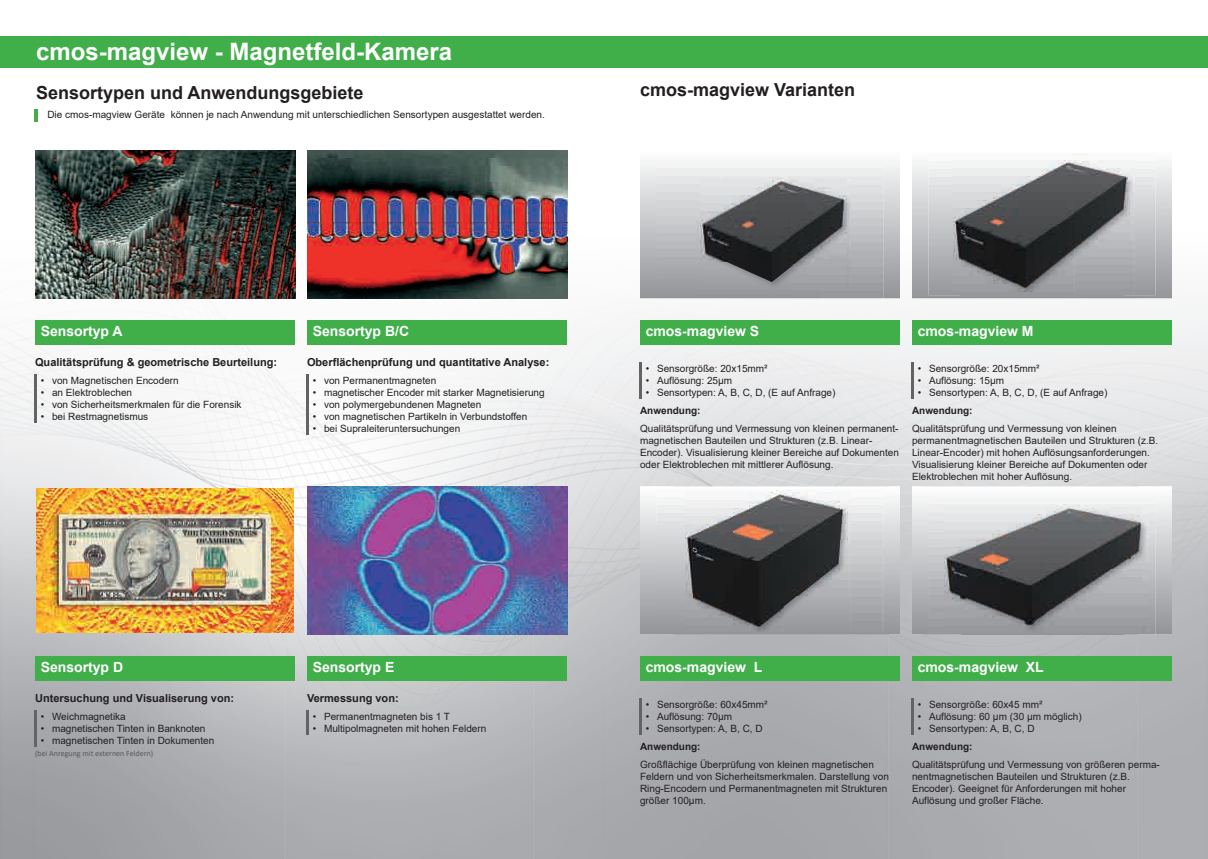
<style>
.page{position:relative;width:1208px;height:859px;background:#fff}
.page>*{position:absolute;margin:0;border:0;box-sizing:border-box;transform-origin:0 0}
.t1{font:700 24px "Arial";color:#fff}
.t2{font:700 18px "Arial";color:#231f20}
.t3{font:700 14px "Arial";color:#fff}
.t4{font:700 11px "Arial";color:#231f20}
.t5{font:10px/12px "Arial";color:#231f20}
.t6{font:700 10px "Arial";color:#231f20}
.t7{font:8px "Calibri";color:#56595c}
</style>
<div class="page">
<img style="left:0;top:67px;width:1208px;height:112px">
<img style="left:533px;top:179px;width:141px;height:680px">
<img style="left:888px;top:298px;width:35px;height:561px">
<img style="left:284px;top:179px;width:35px;height:680px">
<img style="left:35px;top:298px;width:249px;height:203px">
<img style="left:319px;top:298px;width:214px;height:188px">
<img style="left:35px;top:501px;width:36px;height:358px">
<img style="left:319px;top:634px;width:214px;height:225px">
<div style="left:0;top:36px;width:1208px;height:31px;background:#40ae49"></div>
<hr style="left:34px;top:109px;width:4px;height:12px;background:#40ae49">
<img style="left:35px;top:150px;width:260px;height:148px">
<img style="left:37px;top:488px;width:256px;height:145px">
<img style="left:307px;top:486px;width:260px;height:148px">
<img style="left:307px;top:150px;width:260px;height:148px">
<div style="left:35px;top:320px;width:260px;height:25px;background:#40ae49"></div>
<svg style="left:34px;top:374px;width:2px;height:49px"></svg>
<div style="left:307px;top:320px;width:260px;height:25px;background:#40ae49"></div>
<svg style="left:306px;top:374px;width:2px;height:61px"></svg>
<div style="left:35px;top:656px;width:260px;height:25px;background:#40ae49"></div>
<svg style="left:34px;top:710px;width:2px;height:37px"></svg>
<div style="left:307px;top:656px;width:260px;height:25px;background:#40ae49"></div>
<svg style="left:306px;top:710px;width:2px;height:25px"></svg>
<svg style="left:640px;top:150px;width:260px;height:148px"></svg>
<img style="left:657px;top:161px;width:64px;height:103px">
<img style="left:721px;top:161px;width:163px;height:34px">
<img style="left:819px;top:195px;width:65px;height:103px">
<img style="left:657px;top:264px;width:162px;height:34px">
<img style="left:700px;top:180px;width:151px;height:110px">
<svg style="left:640px;top:486px;width:260px;height:148px"></svg>
<img style="left:685px;top:525px;width:165px;height:109px">
<img style="left:656px;top:489px;width:227px;height:36px">
<img style="left:656px;top:525px;width:29px;height:106px">
<img style="left:850px;top:525px;width:33px;height:106px">
<svg style="left:912px;top:486px;width:260px;height:148px"></svg>
<img style="left:929px;top:497px;width:226px;height:34px">
<img style="left:929px;top:531px;width:32px;height:103px">
<img style="left:1123px;top:531px;width:32px;height:103px">
<img style="left:961px;top:632px;width:162px;height:2px">
<img style="left:944px;top:507px;width:204px;height:125px">
<svg style="left:912px;top:150px;width:260px;height:148px"></svg>
<img style="left:928px;top:153px;width:227px;height:36px">
<img style="left:928px;top:189px;width:26px;height:106px">
<img style="left:1134px;top:189px;width:21px;height:106px">
<img style="left:960px;top:295px;width:163px;height:1px">
<img style="left:954px;top:160px;width:180px;height:135px">
<div style="left:640px;top:320px;width:260px;height:25px;background:#40ae49"></div>
<svg style="left:639px;top:362px;width:2px;height:37px"></svg>
<div style="left:912px;top:320px;width:260px;height:25px;background:#40ae49"></div>
<svg style="left:911px;top:362px;width:2px;height:37px"></svg>
<div style="left:640px;top:656px;width:260px;height:25px;background:#40ae49"></div>
<svg style="left:639px;top:698px;width:2px;height:37px"></svg>
<div style="left:912px;top:656px;width:260px;height:25px;background:#40ae49"></div>
<svg style="left:911px;top:698px;width:2px;height:37px"></svg>
<h1 class="t1" style="left:36px;top:35px;width:418px">cmos-magview - Magnetfeld-Kamera</h1>
<h2 class="t2" style="left:36px;top:80px;width:329px">Sensortypen und Anwendungsgebiete</h2>
<p class="t5" style="left:47px;top:109px;width:499px">Die cmos-magview Geräte können je nach Anwendung mit unterschiedlichen Sensortypen ausgestattet werden.</p>
<h3 class="t3" style="left:41px;top:321px;width:83px">Sensortyp A</h3>
<p class="t4" style="left:35px;top:355px;width:244px">Qualitätsprüfung &amp; geometrische Beurteilung:</p>
<p class="t5" style="left:41px;top:374px;width:140px">• von Magnetischen Encodern</p>
<p class="t5" style="left:41px;top:386px;width:93px">• an Elektroblechen</p>
<p class="t5" style="left:41px;top:398px;width:202px">• von Sicherheitsmerkmalen für die Forensik</p>
<p class="t5" style="left:41px;top:410px;width:109px">• bei Restmagnetismus</p>
<h3 class="t3" style="left:313px;top:321px;width:98px">Sensortyp B/C</h3>
<p class="t4" style="left:307px;top:355px;width:244px">Oberflächenprüfung und quantitative Analyse:</p>
<p class="t5" style="left:313px;top:374px;width:125px">• von Permanentmagneten</p>
<p class="t5" style="left:313px;top:386px;width:233px">• magnetischer Encoder mit starker Magnetisierung</p>
<p class="t5" style="left:313px;top:398px;width:170px">• von polymergebundenen Magneten</p>
<p class="t5" style="left:313px;top:410px;width:216px">• von magnetischen Partikeln in Verbundstoffen</p>
<p class="t5" style="left:313px;top:422px;width:149px">• bei Supraleiteruntersuchungen</p>
<h3 class="t3" style="left:41px;top:657px;width:84px">Sensortyp D</h3>
<p class="t4" style="left:35px;top:691px;width:201px">Untersuchung und Visualiserung von:</p>
<p class="t5" style="left:41px;top:710px;width:87px">• Weichmagnetika</p>
<p class="t5" style="left:41px;top:722px;width:166px">• magnetischen Tinten in Banknoten</p>
<p class="t5" style="left:41px;top:734px;width:175px">• magnetischen Tinten in Dokumenten</p>
<p class="t7" style="left:35px;top:748px;width:120px">(bei Anregung mit externen Feldern)</p>
<h3 class="t3" style="left:313px;top:657px;width:83px">Sensortyp E</h3>
<p class="t4" style="left:307px;top:691px;width:93px">Vermessung von:</p>
<p class="t5" style="left:313px;top:710px;width:139px">• Permanentmagneten bis 1 T</p>
<p class="t5" style="left:313px;top:722px;width:175px">• Multipolmagneten mit hohen Feldern</p>
<h2 class="t2" style="left:640px;top:77px;width:217px">cmos-magview Varianten</h2>
<h3 class="t3" style="left:645px;top:321px;width:115px">cmos-magview S</h3>
<p class="t5" style="left:645px;top:362px;width:123px">• Sensorgröße: 20x15mm²</p>
<p class="t5" style="left:645px;top:374px;width:88px">• Auflösung: 25µm</p>
<p class="t5" style="left:645px;top:386px;width:191px">• Sensortypen: A, B, C, D, (E auf Anfrage)</p>
<p class="t6" style="left:640px;top:403px;width:62px">Anwendung:</p>
<p class="t5" style="left:640px;top:422px;width:260px">Qualitätsprüfung und Vermessung von kleinen permanent&shy;magnetischen Bauteilen und Strukturen (z.B. Linear-Encoder). Visualisierung kleiner Bereiche auf Dokumenten oder Elektroblechen mit mittlerer Auflösung.</p>
<h3 class="t3" style="left:917px;top:321px;width:117px">cmos-magview M</h3>
<p class="t5" style="left:917px;top:362px;width:123px">• Sensorgröße: 20x15mm²</p>
<p class="t5" style="left:917px;top:374px;width:88px">• Auflösung: 15µm</p>
<p class="t5" style="left:917px;top:386px;width:191px">• Sensortypen: A, B, C, D, (E auf Anfrage)</p>
<p class="t6" style="left:912px;top:403px;width:62px">Anwendung:</p>
<p class="t5" style="left:912px;top:422px;width:248px">Qualitätsprüfung und Vermessung von kleinen permanentmagnetischen Bauteilen und Strukturen (z.B.<br>Linear-Encoder) mit hohen Auflösungsanforderungen.<br>Visualisierung kleiner Bereiche auf Dokumenten oder Elektroblechen mit hoher Auflösung.</p>
<h3 class="t3" style="left:645px;top:657px;width:118px">cmos-magview L</h3>
<p class="t5" style="left:645px;top:698px;width:123px">• Sensorgröße: 60x45mm²</p>
<p class="t5" style="left:645px;top:710px;width:88px">• Auflösung: 70µm</p>
<p class="t5" style="left:645px;top:722px;width:118px">• Sensortypen: A, B, C, D</p>
<p class="t6" style="left:640px;top:739px;width:62px">Anwendung:</p>
<p class="t5" style="left:640px;top:758px;width:250px">Großflächige Überprüfung von kleinen magnetischen Feldern und von Sicherheitsmerkmalen. Darstellung von Ring-Encodern und Permanentmagneten mit Strukturen größer 100µm.</p>
<h3 class="t3" style="left:917px;top:657px;width:128px">cmos-magview XL</h3>
<p class="t5" style="left:917px;top:698px;width:126px">• Sensorgröße: 60x45 mm²</p>
<p class="t5" style="left:917px;top:710px;width:166px">• Auflösung: 60 µm (30 µm möglich)</p>
<p class="t5" style="left:917px;top:722px;width:118px">• Sensortypen: A, B, C, D</p>
<p class="t6" style="left:912px;top:739px;width:62px">Anwendung:</p>
<p class="t5" style="left:912px;top:758px;width:249px">Qualitätsprüfung und Vermessung von größeren perma&shy;nentmagnetischen Bauteilen und Strukturen (z.B.<br>Encoder). Geeignet für Anforderungen mit hoher Auflösung und großer Fläche.</p>
</div>
